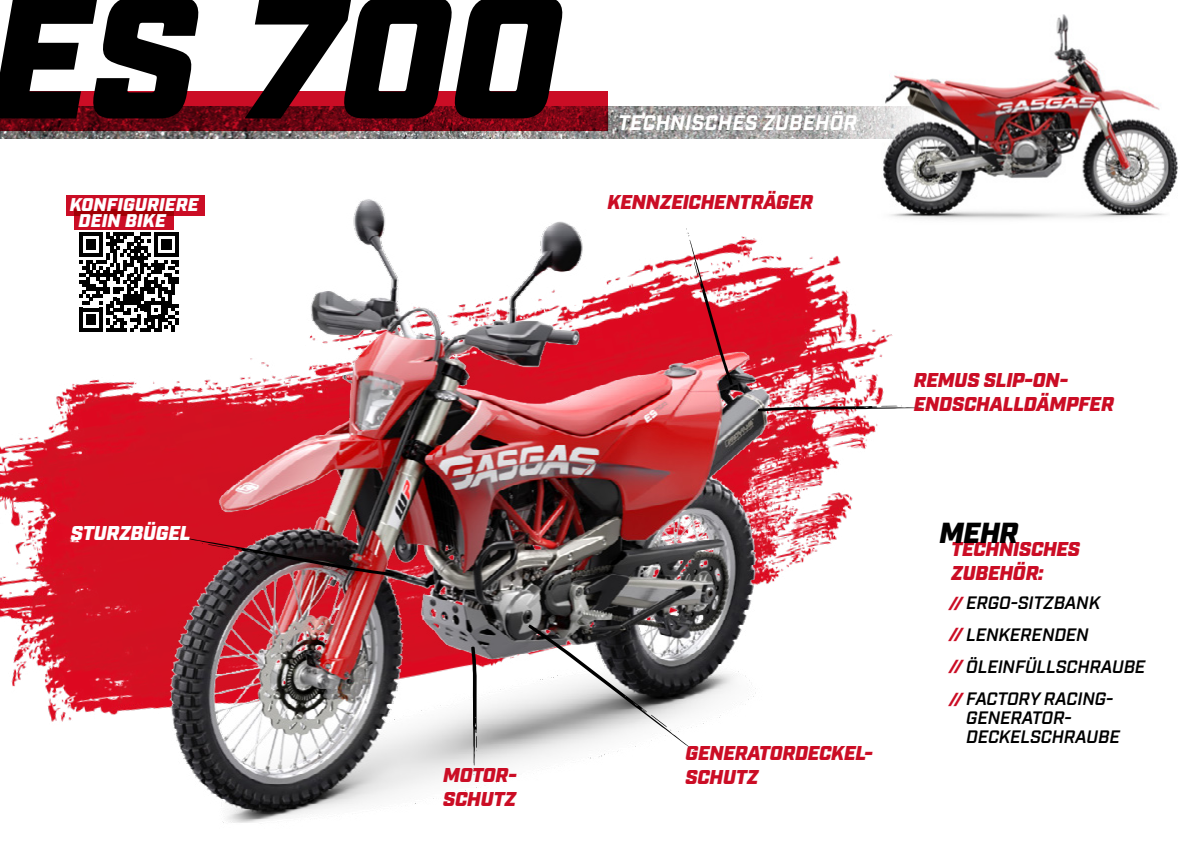
<style>
.page{position:relative;width:1191px;height:842px;background:#fff}
.page>*{position:absolute;margin:0;border:0;box-sizing:border-box;transform-origin:0 0}
.t1{font:italic 900 173.9px "Industry";color:#000}
.t2{font:italic 900 29px "Industry";color:#000}
.t3{font:italic 700 21px "Industry";letter-spacing:.01em;color:#fff}
.t4{font:italic 900 20px/24px "Industry";letter-spacing:-.01em;color:#cb0d25}
.t5{font:italic 900 20px "Industry";letter-spacing:-.01em;color:#fff}
.t6{font:italic 900 18.4px/15.7px "Industry";letter-spacing:.01em;color:#fff}
.t7{font:italic 600 18px/19px "Industry";letter-spacing:-.01em;color:#000}
.t8{font:italic 900 15.9px "Industry";color:#cb0d25}
</style>
<div class="page">
<img style="left:883px;top:14px;width:295px;height:205px">
<img style="left:0;top:209px;width:952px;height:513px">
<img style="left:83px;top:195px;width:753px;height:628px">
<div style="left:0;top:91px;width:607px;height:40px;background:#cb0d25"></div>
<img style="left:0;top:106px;width:923px;height:33px">
<svg style="left:528px;top:625px;width:174px;height:132px"></svg>
<img style="left:685px;top:228px;width:47px;height:157px">
<div style="left:65px;top:219px;width:127px;height:127px;background:#fff"></div>
<svg style="left:79px;top:232px;width:99px;height:100px"></svg>
<img style="left:158px;top:533px;width:236px;height:43px">
<svg style="left:758px;top:406px;width:176px;height:5px"></svg>
<svg style="left:471px;top:647px;width:6px;height:128px"></svg>
<div style="left:66px;top:195px;width:138px;height:20px;background:#cb0d25"></div>
<svg style="left:74px;top:209px;width:100px;height:21px;background:#bd081a"></svg>
<h1 class="t1" style="left:-10px;top:-47px;width:573px">ES 700</h1>
<p class="t6" style="left:79px;top:198px;width:121px;text-indent:-9px">KONFIGURIERE<br>DEIN BIKE</p>
<p class="t3" style="left:618px;top:110px;width:240px">TECHNISCHES ZUBEHÖR</p>
<p class="t4" style="left:607px;top:192px;width:207px">KENNZEICHENTRÄGER</p>
<p class="t5" style="left:71px;top:521px;width:121px">STURZBÜGEL</p>
<p class="t4" style="left:443px;top:764px;width:75px">MOTOR-<br>SCHUTZ</p>
<p class="t4" style="left:914px;top:370px;width:201px">REMUS SLIP-ON-<br>ENDSCHALLDÄMPFER</p>
<p class="t4" style="left:685px;top:742px;width:189px">GENERATORDECKEL-<br>SCHUTZ</p>
<h2 class="t2" style="left:939px;top:515px;width:80px">MEHR</h2>
<p class="t4" style="left:951px;top:538px;width:130px">TECHNISCHES<br>ZUBEHÖR:</p>
<p class="t8" style="left:949px;top:593px;width:15px">//</p>
<p class="t7" style="left:966px;top:594px;width:135px">ERGO-SITZBANK</p>
<p class="t8" style="left:949px;top:625px;width:15px">//</p>
<p class="t7" style="left:966px;top:626px;width:124px">LENKERENDEN</p>
<p class="t7" style="left:966px;top:658px;width:181px">ÖLEINFÜLLSCHRAUBE</p>
<p class="t8" style="left:949px;top:657px;width:15px">//</p>
<p class="t8" style="left:949px;top:689px;width:15px">//</p>
<p class="t7" style="left:966px;top:690px;width:155px">FACTORY RACING-<br>GENERATOR-<br>DECKELSCHRAUBE</p>
</div>
